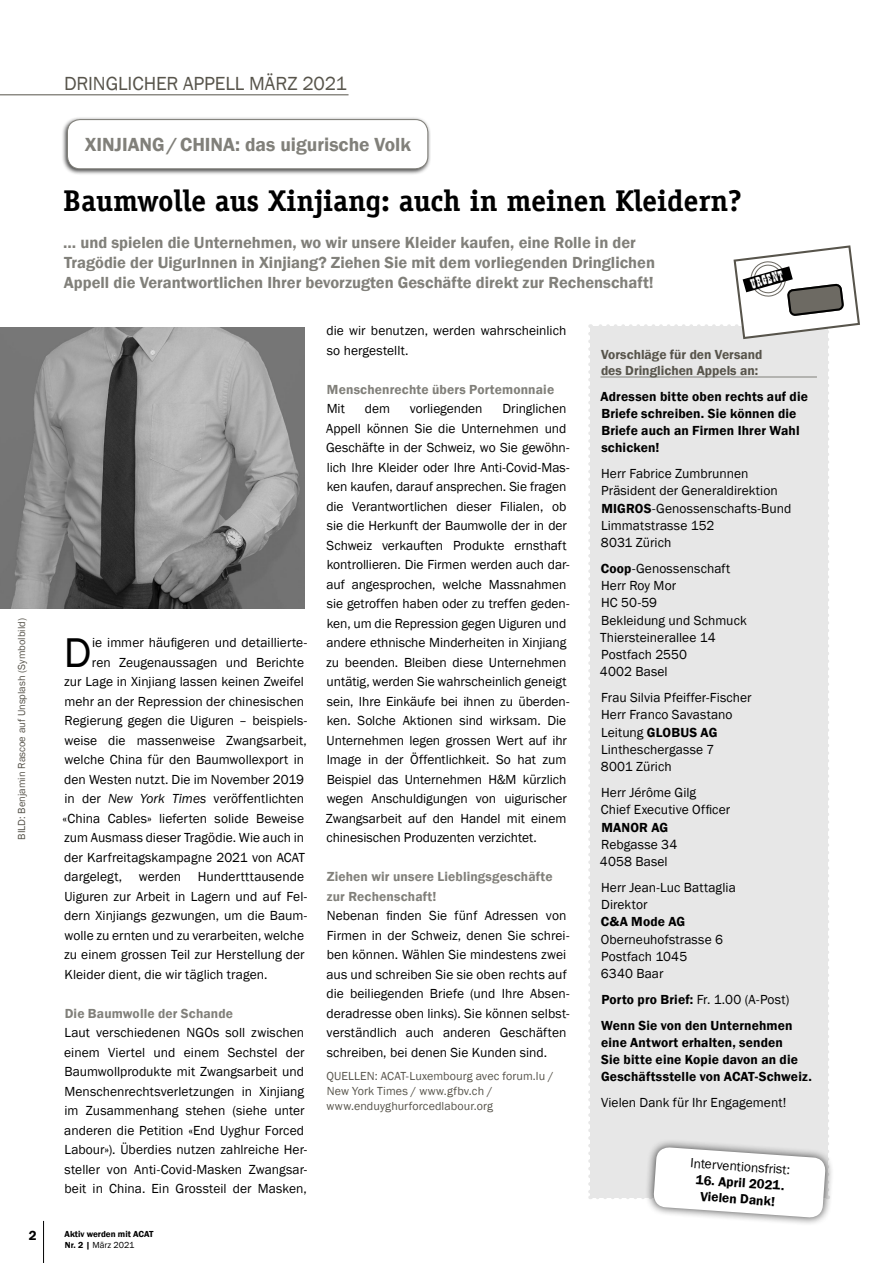
<style>
.page{position:relative;width:893px;height:1263px;background:#fff}
.page>*{position:absolute;margin:0;border:0;box-sizing:border-box;transform-origin:0 0}
.DE-Lauftext_mit_Init{font:42.75px "Franklin Gothic";color:#000}
.DE-Titel{font:700 30px "Officina Serif LT";color:#000}
.ALLG-FR-Land_und_Nam{font:600 19.5px "Franklin Gothic";color:#81807a}
.ALLG-FR-Rubriken_lin{font:19.5px "Franklin Gothic";letter-spacing:-.01em;color:#57544b}
.DE-Lead{font:600 16.5px/19.8px "Franklin Gothic";color:#81807a}
.t1{font:14.55px "Playbill";color:#fff}
.DE-Lauftext{font:13.5px/19.5px "Franklin Gothic";color:#000}
.DE-Lauftext_mit_Init-2{font:13.5px "Franklin Gothic";color:#000}
.DE-Briefadresse_Lauf{font:13.5px/17.2px "Franklin Gothic";letter-spacing:.005em;color:#000}
.DE-Briefadresse_Lauf-2{font:600 13.5px/17.2px "Franklin Gothic";letter-spacing:.01em;color:#000}
.FR-Briefadresse_Lauf{font:13.5px "Franklin Gothic";letter-spacing:.005em;color:#000}
.DE-Zwischentitel{font:600 13.5px/19.5px "Franklin Gothic";letter-spacing:.01em;color:#81807a}
.DE-Briefadresse_Tite{font:600 13.5px/16.2px "Franklin Gothic";color:#57544b}
.DE-Briefadresse_Fax{font:13.5px "Franklin Gothic";letter-spacing:.015em;color:#000}
.ALLG-FR-Intervention{font:600 13.5px "Franklin Gothic";color:#000}
.ALLG-FR-Intervention-2{font:13.5px "Franklin Gothic";color:#000}
.FR-Briefadresse_Lauf-2{font:600 13.5px "Franklin Gothic";letter-spacing:.01em;color:#000}
.MS-Seitenzahlen{font:600 13.5px "Franklin Gothic";color:#000}
.DE-Quelle{font:12px/15px "Franklin Gothic";letter-spacing:.01em;color:#57544b}
.ALLG-DE-Copyright{font:10.5px "Franklin Gothic";color:#57544b}
.t2{font:600 9px/10.8px "Franklin Gothic";color:#000}
.s1{font-style:italic}
.s2{font-weight:600}
.s3{font-weight:400}
</style>
<div class="page">
<hr style="left:43px;top:1221px;width:1px;height:42px;background:#000">
<img style="left:0;top:327px;width:305px;height:281px">
<div style="left:61px;top:116px;width:370px;height:59px;background:#000;opacity:.75"></div>
<div style="left:67px;top:120px;width:361px;height:49px;background:#fff;border-radius:13px"></div>
<div style="left:67px;top:119px;width:361px;height:50px;border:1px solid #81807a;border-radius:13px"></div>
<hr style="left:0;top:94px;width:349px;height:1px;background:#57544b">
<div style="left:645px;top:1139px;width:189px;height:87px;background:#000;opacity:.75"></div>
<svg style="left:588px;top:245px;width:272px;height:973px"></svg>
<p class="ALLG-FR-Rubriken_lin" style="left:64px;top:72px;width:284px">DRINGLICHER APPELL MÄRZ 2021</p>
<p class="ALLG-DE-Copyright" style="left:15px;top:840px;width:223px;rotate:-90deg">BILD: Benjamin Rascoe auf Unsplash (Symbolbild)</p>
<p class="ALLG-FR-Land_und_Nam" style="left:85px;top:132px;width:328px">XINJIANG/CHINA: das uigurische Volk</p>
<p class="DE-Titel" style="left:63px;top:182px;width:680px">Baumwolle aus Xinjiang: auch in meinen Kleidern?</p>
<p class="DE-Lead" style="left:63px;top:233px;width:593px">… und spielen die Unternehmen, wo wir unsere Kleider kaufen, eine Rolle in der<br>Tragödie der UigurInnen in Xinjiang? Ziehen Sie mit dem vorliegenden Dringlichen<br>Appell die Verantwortlichen Ihrer bevorzugten Geschäfte direkt zur Rechenschaft!</p>
<p class="t1" style="left:749px;top:277px;width:34px;rotate:-16deg">URGENT</p>
<p class="DE-Lauftext_mit_Init" style="left:64px;top:626px;width:29px">D</p>
<p class="DE-Lauftext_mit_Init-2" style="left:92px;top:634px;width:217px">ie immer häufigeren und detaillierte-</p>
<p class="DE-Lauftext_mit_Init-2" style="left:92px;top:654px;width:214px">ren Zeugenaussagen und Berichte</p>
<p class="DE-Lauftext_mit_Init-2" style="left:64px;top:673px;width:241px">zur Lage in Xinjiang lassen keinen Zweifel</p>
<p class="DE-Lauftext_mit_Init-2" style="left:64px;top:693px;width:241px">mehr an der Repression der chinesischen</p>
<p class="DE-Lauftext_mit_Init-2" style="left:64px;top:712px;width:244px">Regierung gegen die Uiguren – beispiels-</p>
<p class="DE-Lauftext_mit_Init-2" style="left:65px;top:732px;width:244px">weise die massenweise Zwangsarbeit,</p>
<p class="DE-Lauftext_mit_Init-2" style="left:65px;top:751px;width:241px">welche China für den Baumwollexport in</p>
<p class="DE-Lauftext_mit_Init-2" style="left:64px;top:771px;width:241px">den Westen nutzt. Die im November 2019</p>
<p class="DE-Lauftext_mit_Init-2" style="left:65px;top:790px;width:241px">in der <span class="s1">New York Times</span> veröffentlichten</p>
<p class="DE-Lauftext_mit_Init-2" style="left:63px;top:810px;width:243px">«China Cables» lieferten solide Beweise</p>
<p class="DE-Lauftext_mit_Init-2" style="left:64px;top:829px;width:242px">zum Ausmass dieser Tragödie. Wie auch in</p>
<p class="DE-Lauftext_mit_Init-2" style="left:64px;top:849px;width:242px">der Karfreitagskampagne 2021 von ACAT</p>
<p class="DE-Lauftext_mit_Init-2" style="left:64px;top:868px;width:241px">dargelegt, werden Hundertttausende</p>
<p class="DE-Lauftext_mit_Init-2" style="left:64px;top:888px;width:244px">Uiguren zur Arbeit in Lagern und auf Fel-</p>
<p class="DE-Lauftext_mit_Init-2" style="left:64px;top:907px;width:244px">dern Xinjiangs gezwungen, um die Baum-</p>
<p class="DE-Lauftext_mit_Init-2" style="left:65px;top:927px;width:241px">wolle zu ernten und zu verarbeiten, welche</p>
<p class="DE-Lauftext_mit_Init-2" style="left:64px;top:946px;width:242px">zu einem grossen Teil zur Herstellung der</p>
<p class="DE-Lauftext_mit_Init-2" style="left:64px;top:966px;width:204px">Kleider dient, die wir täglich tragen.</p>
<p class="DE-Zwischentitel" style="left:65px;top:1003px;width:170px">Die Baumwolle der Schande</p>
<p class="DE-Lauftext" style="left:64px;top:1023px;width:244px">Laut verschiedenen NGOs soll zwischen einem Viertel und einem Sechstel der Baumwollprodukte mit Zwangsarbeit und Menschenrechtsverletzungen in Xinjiang im Zusammenhang stehen (siehe unter anderen die Petition «End Uyghur Forced Labour»). Überdies nutzen zahlreiche Her&shy;steller von Anti-Covid-Masken Zwangsar&shy;beit in China. Ein Grossteil der Masken,</p>
<p class="DE-Lauftext" style="left:326px;top:321px;width:241px">die wir benutzen, werden wahrscheinlich so hergestellt.</p>
<p class="DE-Zwischentitel" style="left:327px;top:379px;width:229px">Menschenrechte übers Portemonnaie</p>
<p class="DE-Lauftext" style="left:327px;top:399px;width:20px">Mit</p>
<p class="DE-Lauftext" style="left:365px;top:399px;width:27px">dem</p>
<p class="DE-Lauftext" style="left:410px;top:399px;width:74px">vorliegenden</p>
<p class="DE-Lauftext" style="left:326px;top:399px;width:245px;text-indent:177px">Dringlichen Appell können Sie die Unternehmen und Geschäfte in der Schweiz, wo Sie gewöhn&shy;lich Ihre Kleider oder Ihre Anti-Covid-Mas&shy;ken kaufen, darauf ansprechen. Sie fragen die Verantwortlichen dieser Filialen, ob sie die Herkunft der Baumwolle der in der Schweiz verkauften Produkte ernsthaft kontrollieren. Die Firmen werden auch dar&shy;auf angesprochen, welche Massnahmen sie getroffen haben oder zu treffen geden&shy;ken, um die Repression gegen Uiguren und andere ethnische Minderheiten in Xinjiang zu beenden. Bleiben diese Unternehmen untätig, werden Sie wahrscheinlich geneigt sein, Ihre Einkäufe bei ihnen zu überden&shy;ken. Solche Aktionen sind wirksam. Die Unternehmen legen grossen Wert auf ihr Image in der Öffentlichkeit. So hat zum Beispiel das Unternehmen H&amp;M kürzlich wegen Anschuldigungen von uigurischer Zwangsarbeit auf den Handel mit einem chinesischen Produzenten verzichtet.</p>
<p class="DE-Zwischentitel" style="left:327px;top:867px;width:228px">Ziehen wir unsere Lieblingsgeschäfte zur Rechenschaft!</p>
<p class="DE-Lauftext" style="left:326px;top:906px;width:244px">Nebenan finden Sie fünf Adressen von Firmen in der Schweiz, denen Sie schrei&shy;ben können. Wählen Sie mindestens zwei aus und schreiben Sie sie oben rechts auf die beiliegenden Briefe (und Ihre Absen&shy;deradresse oben links). Sie können selbst&shy;verständlich auch anderen Geschäften schreiben, bei denen Sie Kunden sind.</p>
<p class="DE-Quelle" style="left:326px;top:1069px;width:229px">QUELLEN: ACAT-Luxembourg avec forum.lu /<br>New York Times / www.gfbv.ch / www.enduyghurforcedlabour.org</p>
<p class="DE-Briefadresse_Tite" style="left:601px;top:346px;width:163px">Vorschläge für den Versand des Dringlichen Appels an:</p>
<p class="DE-Briefadresse_Lauf-2" style="left:601px;top:388px;width:209px">Adressen bitte oben rechts auf die<br>Briefe schreiben. Sie können die<br>Briefe auch an Firmen Ihrer Wahl schicken!</p>
<p class="FR-Briefadresse_Lauf" style="left:601px;top:465px;width:149px">Herr Fabrice Zumbrunnen</p>
<p class="FR-Briefadresse_Lauf" style="left:601px;top:483px;width:178px">Präsident der Generaldirektion</p>
<p class="FR-Briefadresse_Lauf" style="left:601px;top:500px;width:192px"><span class="s2">MIGROS</span>-Genossenschafts-Bund</p>
<p class="FR-Briefadresse_Lauf" style="left:601px;top:517px;width:115px">Limmatstrasse 152</p>
<p class="FR-Briefadresse_Lauf" style="left:601px;top:534px;width:72px">8031 Zürich</p>
<p class="DE-Briefadresse_Lauf" style="left:600px;top:560px;width:148px"><span class="s2">Coop</span>-Genossenschaft<br>Herr Roy Mor<br>HC 50-59<br>Bekleidung und Schmuck<br>Thiersteinerallee 14<br>Postfach 2550<br>4002 Basel</p>
<p class="DE-Briefadresse_Lauf" style="left:601px;top:689px;width:152px">Frau Silvia Pfeiffer-Fischer<br>Herr Franco Savastano</p>
<p class="DE-Briefadresse_Lauf-2" style="left:601px;top:724px;width:118px"><span class="s3">Leitung</span> GLOBUS AG</p>
<p class="DE-Briefadresse_Lauf" style="left:601px;top:741px;width:115px">Lintheschergasse 7</p>
<p class="DE-Briefadresse_Lauf" style="left:601px;top:758px;width:72px">8001 Zürich</p>
<p class="DE-Briefadresse_Lauf" style="left:601px;top:784px;width:97px">Herr Jérôme Gilg</p>
<p class="DE-Briefadresse_Lauf" style="left:601px;top:801px;width:131px">Chief Executive Officer</p>
<p class="DE-Briefadresse_Lauf-2" style="left:601px;top:818px;width:68px">MANOR AG</p>
<p class="DE-Briefadresse_Lauf" style="left:601px;top:836px;width:78px">Rebgasse 34</p>
<p class="DE-Briefadresse_Lauf" style="left:600px;top:853px;width:69px">4058 Basel</p>
<p class="FR-Briefadresse_Lauf" style="left:601px;top:879px;width:136px">Herr Jean-Luc Battaglia</p>
<p class="FR-Briefadresse_Lauf" style="left:601px;top:896px;width:48px">Direktor</p>
<p class="FR-Briefadresse_Lauf-2" style="left:601px;top:913px;width:86px">C&amp;A Mode AG</p>
<p class="FR-Briefadresse_Lauf" style="left:601px;top:931px;width:124px">Oberneuhofstrasse 6</p>
<p class="FR-Briefadresse_Lauf" style="left:601px;top:948px;width:88px">Postfach 1045</p>
<p class="FR-Briefadresse_Lauf" style="left:601px;top:965px;width:64px">6340 Baar</p>
<p class="DE-Briefadresse_Fax" style="left:601px;top:991px;width:189px"><span class="s2">Porto pro Brief:</span> Fr. 1.00 (A-Post)</p>
<p class="DE-Briefadresse_Lauf-2" style="left:601px;top:1016px;width:212px">Wenn Sie von den Unternehmen eine Antwort erhalten, senden<br>Sie bitte eine Kopie davon an die<br>Geschäftsstelle von ACAT-Schweiz.</p>
<p class="DE-Briefadresse_Lauf" style="left:601px;top:1094px;width:187px">Vielen Dank für Ihr Engagement!</p>
<p class="ALLG-FR-Intervention-2" style="left:691px;top:1154px;width:101px;rotate:4deg">Interventionsfrist:</p>
<p class="ALLG-FR-Intervention" style="left:696px;top:1171px;width:90px;rotate:4deg">16. April 2021.</p>
<p class="ALLG-FR-Intervention" style="left:701px;top:1188px;width:76px;rotate:4deg">Vielen Dank!</p>
<p class="MS-Seitenzahlen" style="left:29px;top:1227px;width:9px">2</p>
<p class="t2" style="left:65px;top:1229px;width:90px">Aktiv werden mit ACAT<br>Nr. 2 | <span class="s3">März 2021</span></p>
</div>
